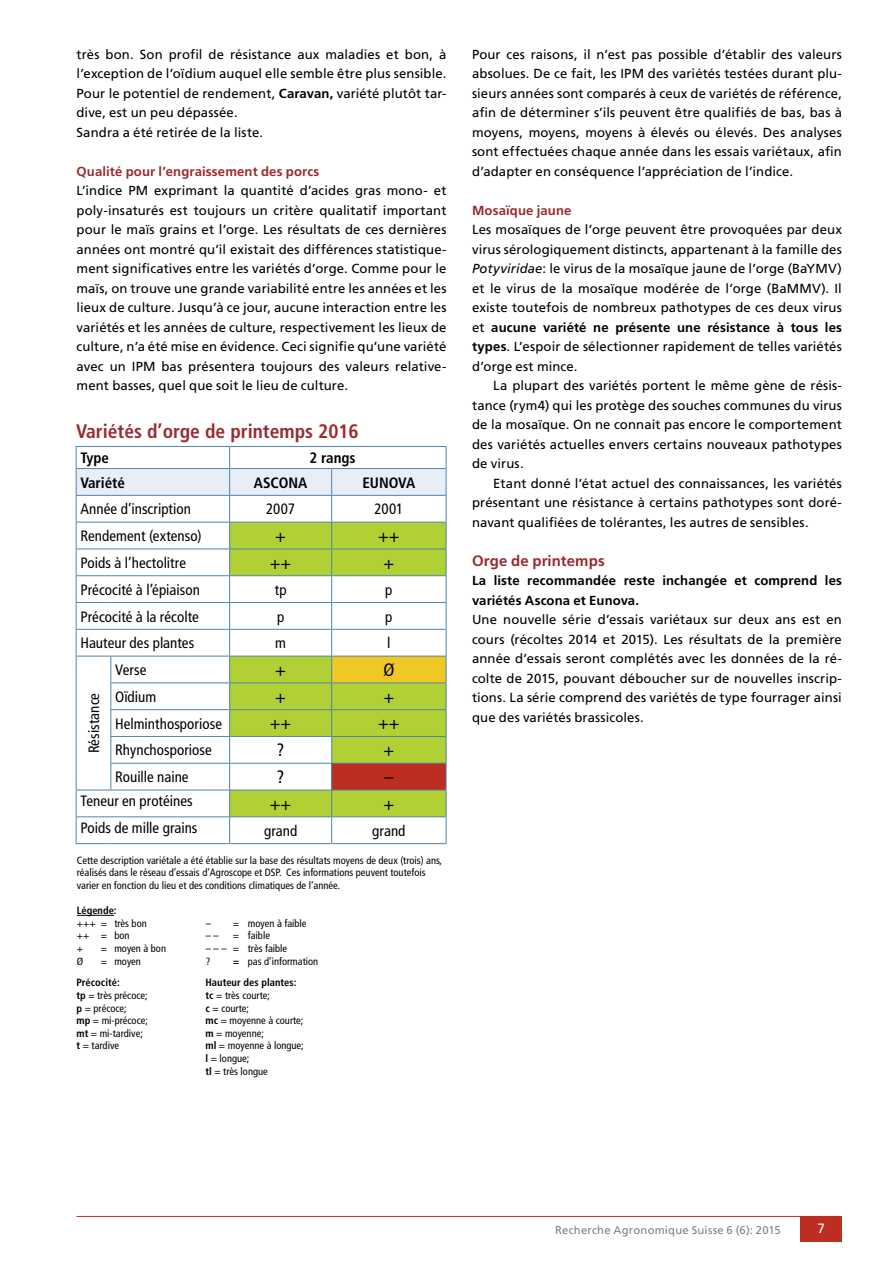
<style>
.page{position:relative;width:893px;height:1263px;background:#fff}
.page>*{position:absolute;margin:0;border:0;box-sizing:border-box;transform-origin:0 0}
.t1{font:700 condensed 19.5px "Frutiger LT Std";color:#9a2b2f}
.t2{font:condensed 18px "Frutiger LT Std";color:#000}
.t3{font:condensed 15px "Frutiger LT Std";letter-spacing:.005em;color:#000}
.t4{font:700 condensed 15px "Frutiger LT Std";color:#000}
.t5{font:700 15px "Frutiger LT Std";letter-spacing:.01em;color:#9a2b2f}
.t6{font:13.5px "Frutiger LT Std";color:#fff}
.t7{font:13.2px/19.5px "Frutiger LT Std";letter-spacing:.01em;color:#000;text-align:justify}
.t8{font:700 13.2px/19.5px "Frutiger LT Std";letter-spacing:.01em;color:#000}
.t9{font:700 13.2px "Frutiger LT Std";letter-spacing:.01em;color:#9a2b2f}
.t10{font:11.25px "Frutiger LT Std";letter-spacing:.02em;color:#808080}
.t11{font:condensed 10.5px/12.6px "Frutiger LT Std";color:#000}
.t12{font:700 condensed 10.5px "Frutiger LT Std";color:#000}
.s1{font-weight:700}
.s2{font-style:italic;font-stretch:normal}
.s3{font-style:italic}
</style>
<div class="page">
<hr style="left:77px;top:1216px;width:765px;height:1px;background:#bd2d21">
<div style="left:800px;top:1216px;width:42px;height:26px;background:#bd2d21"></div>
<hr style="left:77px;top:915px;width:37px;height:1px;background:#000">
<hr style="left:76px;top:446px;width:35px;height:1px;background:#4f85ad">
<hr style="left:111px;top:446px;width:119px;height:1px;background:#4f85ad">
<hr style="left:230px;top:446px;width:102px;height:1px;background:#4f85ad">
<hr style="left:332px;top:446px;width:114px;height:1px;background:#4f85ad">
<svg style="left:76px;top:447px;width:371px;height:396px"></svg>
<hr style="left:76px;top:843px;width:35px;height:1px;background:#4f85ad">
<hr style="left:111px;top:843px;width:119px;height:1px;background:#4f85ad">
<hr style="left:230px;top:843px;width:102px;height:1px;background:#4f85ad">
<hr style="left:332px;top:843px;width:114px;height:1px;background:#4f85ad">
<p class="t7" style="left:77px;top:44px;width:371px;text-align:left">très bon. Son profil de résistance aux maladies et bon, à l’exception de l’oïdium auquel elle semble être plus sensible.<br>Pour le potentiel de rendement, <span class="s1">Caravan,</span> variété plutôt tar&shy;dive, est un peu dépassée.<br>Sandra a été retirée de la liste.</p>
<p class="t9" style="left:77px;top:163px;width:244px">Qualité pour l’engraissement des porcs</p>
<p class="t7" style="left:77px;top:181px;width:371px">L’indice PM exprimant la quantité d’acides gras mono- et poly-insaturés est toujours un critère qualitatif important pour le maïs grains et l’orge. Les résultats de ces dernières années ont montré qu’il existait des différences statistique&shy;ment significatives entre les variétés d’orge. Comme pour le maïs, on trouve une grande variabilité entre les années et les lieux de culture. Jusqu’à ce jour, aucune interaction entre les variétés et les années de culture, respectivement les lieux de culture, n’a été mise en évidence. Ceci signifie qu’une variété avec un IPM bas présentera toujours des valeurs relative&shy;ment basses, quel que soit le lieu de culture.</p>
<h1 class="t1" style="left:76px;top:420px;width:284px">Variétés d’orge de printemps 2016</h1>
<p class="t4" style="left:80px;top:449px;width:30px">Type</p>
<p class="t4" style="left:309px;top:449px;width:48px">2 rangs</p>
<p class="t4" style="left:80px;top:473px;width:46px">Variété</p>
<p class="t4" style="left:254px;top:473px;width:55px">ASCONA</p>
<p class="t4" style="left:362px;top:473px;width:54px">EUNOVA</p>
<p class="t3" style="left:80px;top:500px;width:112px">Année d’inscription</p>
<p class="t3" style="left:266px;top:500px;width:30px">2007</p>
<p class="t3" style="left:374px;top:500px;width:30px">2001</p>
<p class="t3" style="left:80px;top:527px;width:123px">Rendement (extenso)</p>
<h2 class="t2" style="left:275px;top:525px;width:12px">+</h2>
<h2 class="t2" style="left:378px;top:525px;width:23px">++</h2>
<p class="t3" style="left:80px;top:554px;width:107px">Poids à l’hectolitre</p>
<h2 class="t2" style="left:270px;top:552px;width:23px">++</h2>
<h2 class="t2" style="left:383px;top:552px;width:12px">+</h2>
<p class="t3" style="left:80px;top:581px;width:121px">Précocité à l’épiaison</p>
<p class="t3" style="left:275px;top:581px;width:13px">tp</p>
<p class="t3" style="left:385px;top:581px;width:9px">p</p>
<p class="t3" style="left:80px;top:608px;width:120px">Précocité à la récolte</p>
<p class="t3" style="left:277px;top:608px;width:9px">p</p>
<p class="t3" style="left:385px;top:608px;width:9px">p</p>
<p class="t3" style="left:80px;top:634px;width:115px">Hauteur des plantes</p>
<p class="t3" style="left:275px;top:634px;width:12px">m</p>
<p class="t3" style="left:387px;top:634px;width:5px">l</p>
<p class="t3" style="left:115px;top:661px;width:33px">Verse</p>
<h2 class="t2" style="left:275px;top:659px;width:12px">+</h2>
<h2 class="t2" style="left:383px;top:659px;width:13px">Ø</h2>
<p class="t3" style="left:115px;top:688px;width:43px">Oïdium</p>
<h2 class="t2" style="left:275px;top:686px;width:12px">+</h2>
<h2 class="t2" style="left:383px;top:686px;width:12px">+</h2>
<p class="t3" style="left:115px;top:715px;width:108px">Helminthosporiose</p>
<h2 class="t2" style="left:270px;top:713px;width:23px">++</h2>
<h2 class="t2" style="left:378px;top:713px;width:23px">++</h2>
<p class="t3" style="left:115px;top:741px;width:98px">Rhynchosporiose</p>
<h2 class="t2" style="left:277px;top:739px;width:9px">?</h2>
<h2 class="t2" style="left:383px;top:739px;width:12px">+</h2>
<p class="t3" style="left:115px;top:768px;width:75px">Rouille naine</p>
<h2 class="t2" style="left:277px;top:766px;width:9px">?</h2>
<h2 class="t2" style="left:384px;top:766px;width:10px">–</h2>
<p class="t3" style="left:80px;top:792px;width:114px">Teneur en protéines</p>
<h2 class="t2" style="left:270px;top:793px;width:23px">++</h2>
<h2 class="t2" style="left:383px;top:793px;width:12px">+</h2>
<p class="t3" style="left:80px;top:819px;width:119px">Poids de mille grains</p>
<p class="t3" style="left:264px;top:822px;width:35px">grand</p>
<p class="t3" style="left:372px;top:822px;width:35px">grand</p>
<p class="t3" style="left:85px;top:753px;width:62px;rotate:-90deg">Résistance</p>
<p class="t11" style="left:77px;top:854px;width:367px">Cette description variétale a été établie sur la base des résultats moyens de deux (trois) ans, réalisés dans le réseau d’essais d’Agroscope et DSP. Ces informations peuvent toutefois varier en fonction du lieu et des conditions climatiques de l’année.</p>
<p class="t12" style="left:77px;top:904px;width:41px">Légende:</p>
<p class="t11" style="left:77px;top:917px;width:71px">+++ = très bon</p>
<p class="t11" style="left:206px;top:917px;width:102px">– = moyen à faible</p>
<p class="t11" style="left:77px;top:929px;width:54px">++ = bon</p>
<p class="t11" style="left:206px;top:929px;width:15px">– –</p>
<p class="t11" style="left:233px;top:929px;width:39px">= faible</p>
<p class="t11" style="left:77px;top:942px;width:8px">+</p>
<p class="t11" style="left:101px;top:942px;width:67px">= moyen à bon</p>
<p class="t11" style="left:206px;top:942px;width:83px">– – – = très faible</p>
<p class="t11" style="left:77px;top:955px;width:8px">Ø</p>
<p class="t11" style="left:101px;top:955px;width:42px">= moyen</p>
<p class="t11" style="left:206px;top:955px;width:6px">?</p>
<p class="t11" style="left:233px;top:955px;width:87px"><span class="s2">=</span> pas d’information</p>
<p class="t12" style="left:77px;top:976px;width:45px">Précocité:</p>
<p class="t12" style="left:206px;top:976px;width:92px">Hauteur des plantes:</p>
<p class="t11" style="left:77px;top:989px;width:73px"><span class="s1">tp</span> = très précoce;</p>
<p class="t11" style="left:206px;top:989px;width:66px"><span class="s1">tc</span> = très courte;</p>
<p class="t11" style="left:77px;top:1002px;width:52px"><span class="s1">p</span> = précoce;</p>
<p class="t11" style="left:206px;top:1002px;width:45px"><span class="s1">c</span> = courte;</p>
<p class="t11" style="left:77px;top:1014px;width:73px"><span class="s1">mp</span> = mi-précoce;</p>
<p class="t11" style="left:206px;top:1014px;width:99px"><span class="s1">mc</span> = moyenne à courte;</p>
<p class="t11" style="left:77px;top:1027px;width:68px"><span class="s1">mt</span> = mi-tardive;</p>
<p class="t11" style="left:206px;top:1027px;width:60px"><span class="s1">m</span> = moyenne;</p>
<p class="t11" style="left:77px;top:1039px;width:44px"><span class="s1">t</span> = tardive</p>
<p class="t11" style="left:206px;top:1039px;width:100px"><span class="s1">ml</span> = moyenne à longue; <span class="s1">l</span> = longue;<br><span class="s1">tl</span> = très longue</p>
<p class="t7" style="left:472px;top:44px;width:371px">Pour ces raisons, il n’est pas possible d’établir des valeurs absolues. De ce fait, les IPM des variétés testées durant plu&shy;sieurs années sont comparés à ceux de variétés de référence, afin de déterminer s’ils peuvent être qualifiés de bas, bas à moyens, moyens, moyens à élevés ou élevés. Des analyses sont effectuées chaque année dans les essais variétaux, afin d’adapter en conséquence l’appréciation de l’indice.</p>
<p class="t9" style="left:472px;top:202px;width:101px">Mosaïque jaune</p>
<p class="t7" style="left:472px;top:220px;width:371px">Les mosaïques de l’orge peuvent être provoquées par deux virus sérologiquement distincts, appartenant à la famille des <span class="s3">Potyviridae</span>: le virus de la mosaïque jaune de l’orge (BaYMV) et le virus de la mosaïque modérée de l’orge (BaMMV). Il existe toutefois de nombreux pathotypes de ces deux virus et <span class="s1">aucune variété ne présente une résistance à tous les types</span>. L’espoir de sélectionner rapidement de telles variétés d’orge est mince.</p>
<p class="t7" style="left:472px;top:376px;width:371px;text-indent:21px">La plupart des variétés portent le même gène de résis&shy;tance (rym4) qui les protège des souches communes du virus de la mosaïque. On ne connait pas encore le comportement des variétés actuelles envers certains nouveaux pathotypes de virus.</p>
<p class="t7" style="left:472px;top:473px;width:371px;text-indent:21px">Etant donné l’état actuel des connaissances, les variétés présentant une résistance à certains pathotypes sont doré&shy;navant qualifiées de tolérantes, les autres de sensibles.</p>
<p class="t5" style="left:472px;top:551px;width:134px">Orge de printemps</p>
<p class="t8" style="left:472px;top:571px;width:371px">La liste recommandée reste inchangée et comprend les variétés Ascona et Eunova.</p>
<p class="t7" style="left:472px;top:610px;width:371px">Une nouvelle série d’essais variétaux sur deux ans est en cours (récoltes 2014 et 2015). Les résultats de la première année d’essais seront complétés avec les données de la ré&shy;colte de 2015, pouvant déboucher sur de nouvelles inscrip&shy;tions. La série comprend des variétés de type fourrager ainsi que des variétés brassicoles.</p>
<p class="t10" style="left:555px;top:1223px;width:227px">Recherche Agronomique Suisse 6 (6): 2015</p>
<p class="t6" style="left:817px;top:1221px;width:9px">7</p>
</div>
